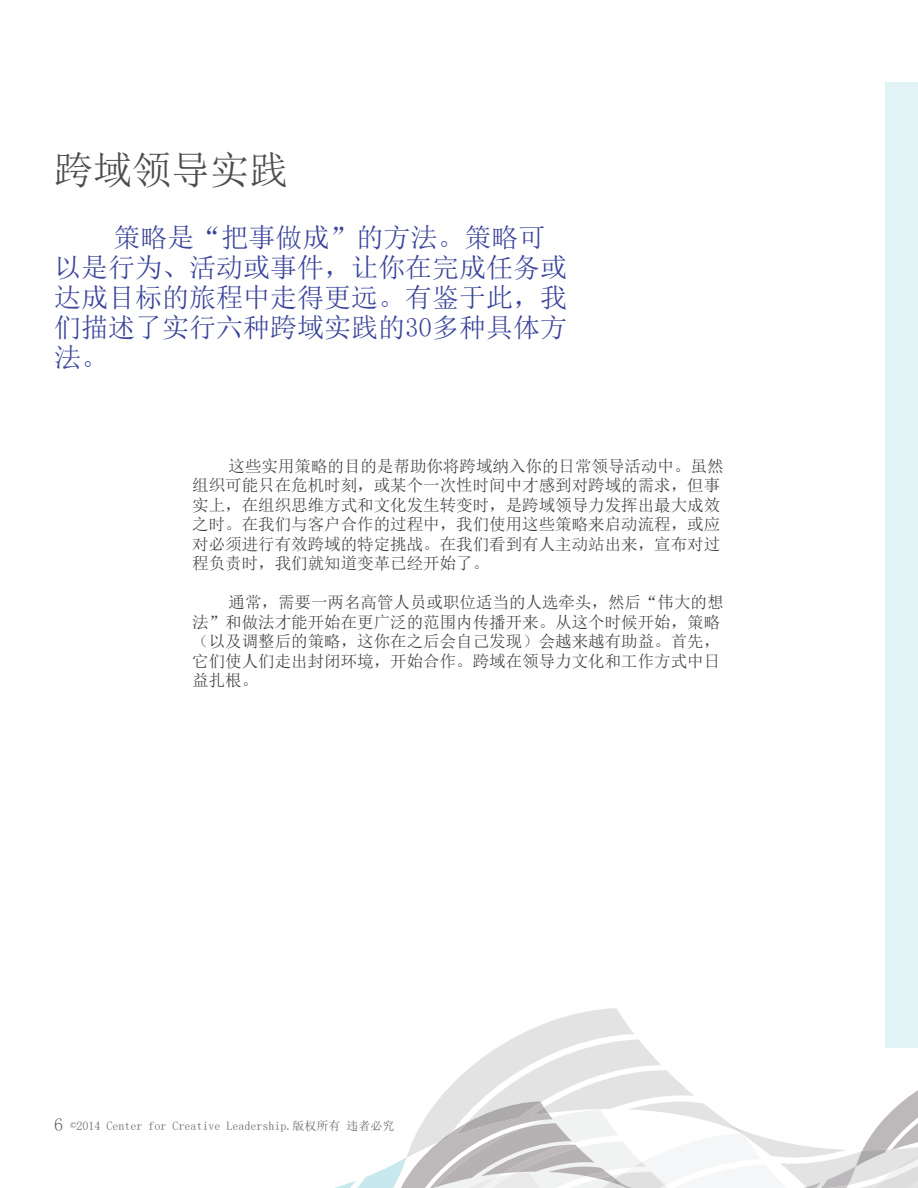
<style>
.page{position:relative;width:918px;height:1188px;background:#fff}
.page>*{position:absolute;margin:0;border:0;box-sizing:border-box;transform-origin:0 0}
.t1{font:39px "Sim Sun";color:#4b4c4d}
.t2{font:27px/30px "Sim Sun";color:#39449a}
.t3{font:18px "Sim Sun";color:#5e6367}
.t4{font:16.5px/19.5px "Sim Sun";color:#3e3e3f}
.t5{font:12px "Sim Sun";color:#5e6367}
</style>
<div class="page">
<div style="left:886px;top:82px;width:32px;height:966px;background:#e2f3f5"></div>
<svg style="left:477px;top:1008px;width:181px;height:54px;fill:#e3e3e3"></svg>
<svg style="left:335px;top:1062px;width:583px;height:126px"></svg>
<p class="t1" style="left:54px;top:150px;width:235px">跨域领导实践</p>
<p class="t2" style="left:54px;top:222px;width:514px;text-indent:59px">策略是“把事做成”的方法。策略可以是行为、活动或事件，让你在完成任务或达成目标的旅程中走得更远。有鉴于此，我们描述了实行六种跨域实践的30多种具体方法。</p>
<p class="t4" style="left:192px;top:456px;width:533px;text-indent:36px">这些实用策略的目的是帮助你将跨域纳入你的日常领导活动中。虽然组织可能只在危机时刻，或某个一次性时间中才感到对跨域的需求，但事实上，在组织思维方式和文化发生转变时，是跨域领导力发挥出最大成效之时。在我们与客户合作的过程中，我们使用这些策略来启动流程，或应对必须进行有效跨域的特定挑战。在我们看到有人主动站出来，宣布对过程负责时，我们就知道变革已经开始了。</p>
<p class="t4" style="left:192px;top:593px;width:533px;text-indent:36px">通常，需要一两名高管人员或职位适当的人选牵头，然后“伟大的想法”和做法才能开始在更广泛的范围内传播开来。从这个时候开始，策略（以及调整后的策略，这你在之后会自己发现）会越来越有助益。首先，它们使人们走出封闭环境，开始合作。跨域在领导力文化和工作方式中日益扎根。</p>
<p class="t3" style="left:54px;top:1115px;width:10px">6</p>
<p class="t5" style="left:70px;top:1120px;width:326px">©2014 Center for Creative Leadership.版权所有违者必究</p>
</div>
